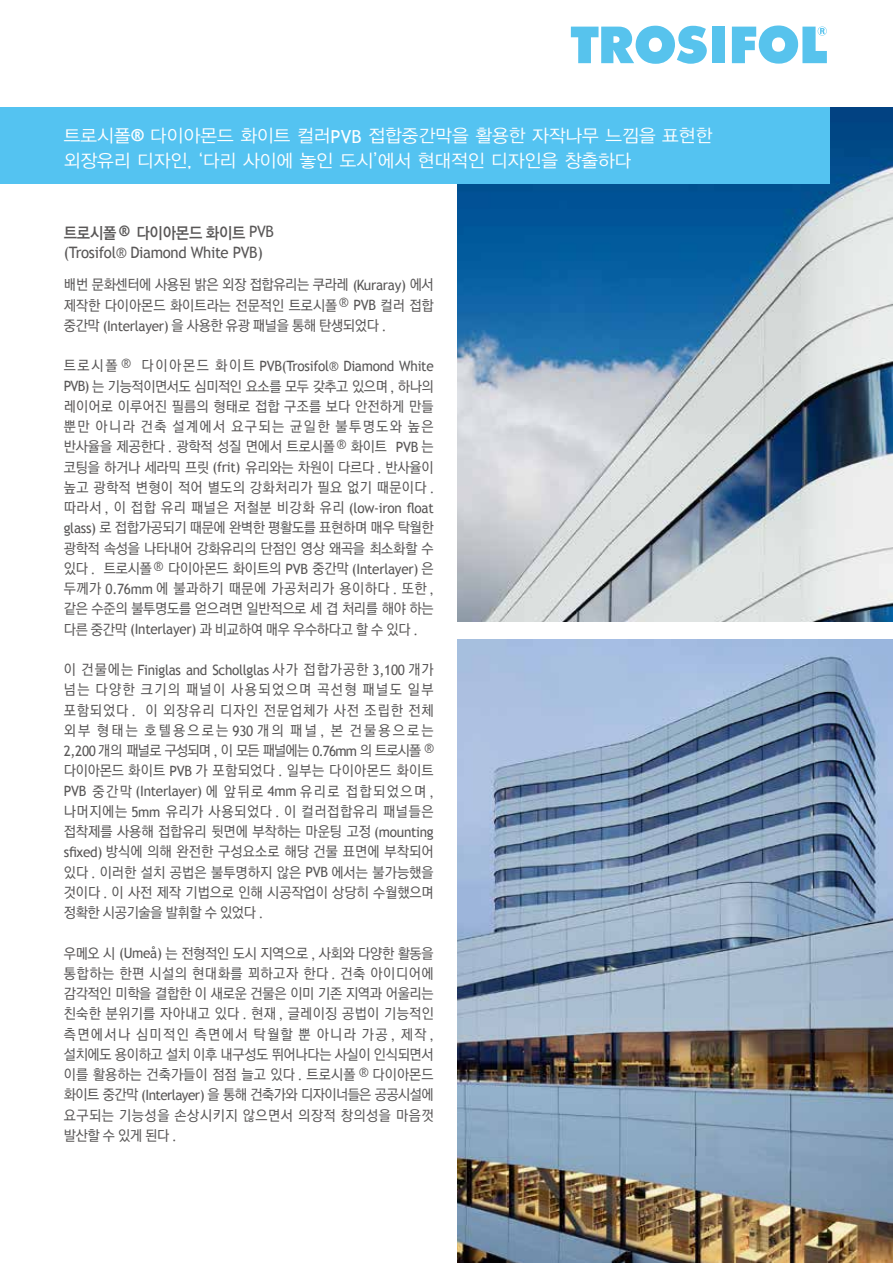
<style>
.page{position:relative;width:893px;height:1263px;background:#fff}
.page>*{position:absolute;margin:0;border:0;box-sizing:border-box;transform-origin:0 0}
.t1{font:18px/24.6px "YDVYGO32";letter-spacing:.01em;color:#fff}
.t2{font:15.75px "Trebuchet MS";letter-spacing:-.02em;color:#595757;scale:.95 1}
.t3{font:15.75px "Rix Go B";letter-spacing:-.02em;color:#595757;scale:.95 1}
.t4{font:14.25px/20.2px "Rix Go M";letter-spacing:-.005em;color:#595757;text-align:justify;scale:.95 1}
.t5{font:14.25px "Trebuchet MS";letter-spacing:-.02em;color:#595757;scale:.95 1}
.s1{font-family:"Trebuchet MS";font-weight:700}
.s2{font-family:"Trebuchet MS"}
.s3{font-family:"Rix Go M"}
</style>
<div class="page">
<div style="left:712px;top:27px;width:13px;height:36px;background:#57c3ed"></div>
<svg style="left:571px;top:26px;width:136px;height:38px"></svg>
<svg style="left:732px;top:26px;width:95px;height:38px"></svg>
<img style="left:457px;top:640px;width:436px;height:623px">
<img style="left:457px;top:107px;width:436px;height:515px">
<div style="left:0;top:107px;width:829px;height:77px;background:#54c3f1"></div>
<p class="t1" style="left:64px;top:122px;width:650px">트로시폴<span class="s1">®</span> 다이아몬드 화이트 컬러<span class="s2">PVB</span> 접합중간막을 활용한 자작나무 느낌을 표현한 외장유리 디자인, ‘다리 사이에 놓인 도시’에서 현대적인 디자인을 창출하다</p>
<p class="t3" style="left:64px;top:224px;width:223px">트로시폴<span class="s1">®</span> 다이아몬드 화이트 <span class="s2">PVB</span></p>
<p class="t2" style="left:64px;top:243px;width:211px">(Trosifol® Diamond White PVB)</p>
<p class="t4" style="left:64px;top:275px;width:391px">배번 문화센터에 사용된 밝은 외장 접합유리는 쿠라레 <span class="s2">(Kuraray)</span> 에서 제작한 다이아몬드 화이트라는 전문적인 트로시폴<sup>®</sup> <span class="s2">PVB</span> 컬러 접합 중간막 <span class="s2">(Interlayer)</span> 을 사용한 유광 패널을 통해 탄생되었다 .</p>
<p class="t5" style="left:64px;top:358px;width:391px"><span class="s3">트로시폴</span> ® <span class="s3">다이아몬드 화이트</span> PVB(Trosifol® Diamond White</p>
<p class="t4" style="left:64px;top:376px;width:391px"><span class="s2">PVB)</span> 는 기능적이면서도 심미적인 요소를 모두 갖추고 있으며 , 하나의 레이어로 이루어진 필름의 형태로 접합 구조를 보다 안전하게 만들 뿐만 아니라 건축 설계에서 요구되는 균일한 불투명도와 높은 반사율을 제공한다 . 광학적 성질 면에서 트로시폴<sup>®</sup> 화이트 <span class="s2">PVB</span> 는 코팅을 하거나 세라믹 프릿 <span class="s2">(frit)</span> 유리와는 차원이 다르다 . 반사율이 높고 광학적 변형이 적어 별도의 강화처리가 필요 없기 때문이다 . 따라서 , 이 접합 유리 패널은 저철분 비강화 유리 <span class="s2">(low-iron float glass)</span> 로 접합가공되기 때문에 완벽한 평활도를 표현하며 매우 탁월한 광학적 속성을 나타내어 강화유리의 단점인 영상 왜곡을 최소화할 수 있다 . 트로시폴<sup>®</sup> 다이아몬드 화이트의 <span class="s2">PVB</span> 중간막 <span class="s2">(Interlayer)</span> 은 두께가 <span class="s2">0.76mm</span> 에 불과하기 때문에 가공처리가 용이하다 . 또한 , 같은 수준의 불투명도를 얻으려면 일반적으로 세 겹 처리를 해야 하는 다른 중간막 <span class="s2">(Interlayer)</span> 과 비교하여 매우 우수하다고 할 수 있다 .</p>
<p class="t5" style="left:64px;top:661px;width:391px"><span class="s3">이 건물에는</span> Finiglas and Schollglas <span class="s3">사가 접합가공한</span> 3,100 <span class="s3">개가</span></p>
<p class="t4" style="left:64px;top:680px;width:391px">넘는 다양한 크기의 패널이 사용되었으며 곡선형 패널도 일부 포함되었다 . 이 외장유리 디자인 전문업체가 사전 조립한 전체 외부 형태는 호텔용으로는 <span class="s2">930</span> 개의 패널 , 본 건물용으로는 <span class="s2">2,200</span> 개의 패널로 구성되며 , 이 모든 패널에는 <span class="s2">0.76mm</span> 의 트로시폴 <sup>® </sup>다이아몬드 화이트 <span class="s2">PVB</span> 가 포함되었다 . 일부는 다이아몬드 화이트</p>
<p class="t5" style="left:64px;top:783px;width:391px">PVB <span class="s3">중간막</span> (Interlayer) <span class="s3">에 앞뒤로</span> 4mm <span class="s3">유리로 접합되었으며 ,</span></p>
<p class="t4" style="left:64px;top:801px;width:391px">나머지에는 <span class="s2">5mm</span> 유리가 사용되었다 . 이 컬러접합유리 패널들은 접착제를 사용해 접합유리 뒷면에 부착하는 마운팅 고정 <span class="s2">(mounting sfixed)</span> 방식에 의해 완전한 구성요소로 해당 건물 표면에 부착되어 있다 . 이러한 설치 공법은 불투명하지 않은 <span class="s2">PVB</span> 에서는 불가능했을 것이다 . 이 사전 제작 기법으로 인해 시공작업이 상당히 수월했으며 정확한 시공기술을 발휘할 수 있었다 .</p>
<p class="t4" style="left:64px;top:943px;width:391px">우메오 시 <span class="s2">(Umeå)</span> 는 전형적인 도시 지역으로 , 사회와 다양한 활동을 통합하는 한편 시설의 현대화를 꾀하고자 한다 . 건축 아이디어에 감각적인 미학을 결합한 이 새로운 건물은 이미 기존 지역과 어울리는 친숙한 분위기를 자아내고 있다 . 현재 , 글레이징 공법이 기능적인 측면에서나 심미적인 측면에서 탁월할 뿐 아니라 가공 , 제작 , 설치에도 용이하고 설치 이후 내구성도 뛰어나다는 사실이 인식되면서 이를 활용하는 건축가들이 점점 늘고 있다 . 트로시폴 <sup>®</sup> 다이아몬드 화이트 중간막 <span class="s2">(Interlayer)</span> 을 통해 건축가와 디자이너들은 공공시설에 요구되는 기능성을 손상시키지 않으면서 의장적 창의성을 마음껏 발산할 수 있게 된다 .</p>
</div>
